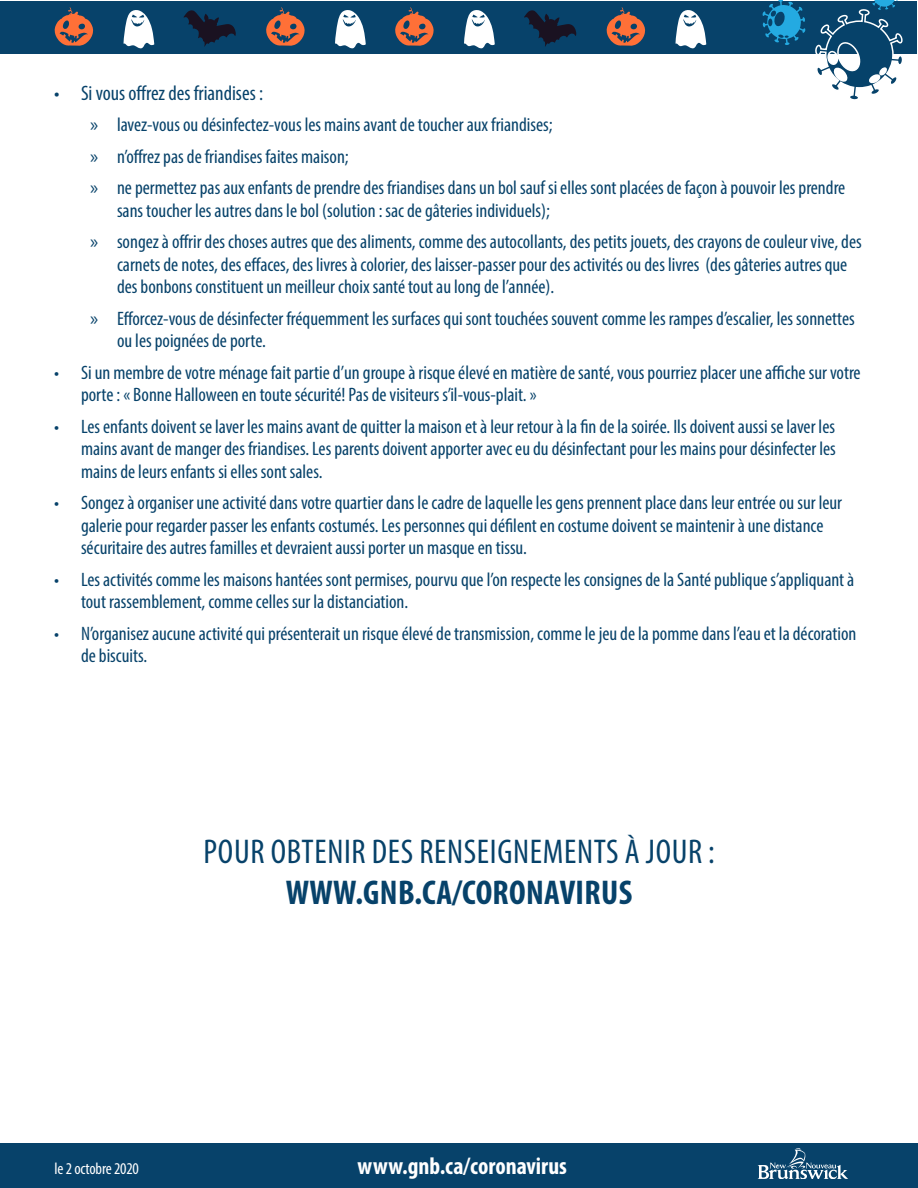
<style>
.page{position:relative;width:918px;height:1188px;background:#fff}
.page>*{position:absolute;margin:0;border:0;box-sizing:border-box;transform-origin:0 0}
.t1{font:condensed 34.5px/41.4px "Myriad Pro";letter-spacing:.02em;color:#07426a;text-align:center}
.t2{font:700 condensed 24px "Myriad Pro";color:#fff}
.t3{font:condensed 21px "Myriad Pro";color:#07426a}
.t4{font:condensed 19.5px/22.5px "Myriad Pro";color:#07426a}
.t5{font:condensed 16.5px "Myriad Pro";letter-spacing:-.01em;color:#fff}
.s1{font-stretch:normal}
.s2{font-weight:700}
</style>
<div class="page">
<div style="left:0;top:1143px;width:918px;height:45px;background:#07426a"></div>
<svg style="left:758px;top:1149px;width:90px;height:30px"></svg>
<div style="left:1px;top:1px;width:916px;height:52px;background:#07426a"></div>
<svg style="left:762px;top:0;width:44px;height:45px"></svg>
<svg style="left:814px;top:0;width:90px;height:100px"></svg>
<svg style="left:54px;top:7px;width:40px;height:39px"></svg>
<svg style="left:395px;top:7px;width:39px;height:39px"></svg>
<svg style="left:266px;top:7px;width:39px;height:39px"></svg>
<svg style="left:606px;top:7px;width:40px;height:39px"></svg>
<svg style="left:123px;top:10px;width:31px;height:39px"></svg>
<svg style="left:464px;top:10px;width:31px;height:39px"></svg>
<svg style="left:335px;top:10px;width:31px;height:39px"></svg>
<svg style="left:675px;top:10px;width:31px;height:39px"></svg>
<svg style="left:183px;top:10px;width:53px;height:37px"></svg>
<svg style="left:524px;top:10px;width:53px;height:37px"></svg>
<p class="t3" style="left:54px;top:80px;width:211px">• Si vous offrez des friandises :</p>
<p class="t4" style="left:90px;top:113px;width:464px"><span class="s1">»</span> lavez-vous ou désinfectez-vous les mains avant de toucher aux friandises;</p>
<p class="t4" style="left:90px;top:145px;width:260px"><span class="s1">»</span> n’offrez pas de friandises faites maison;</p>
<p class="t4" style="left:117px;top:176px;width:730px;text-indent:-27px"><span class="s1">»</span> ne permettez pas aux enfants de prendre des friandises dans un bol sauf si elles sont placées de façon à pouvoir les prendre sans toucher les autres dans le bol (solution : sac de gâteries individuels);</p>
<p class="t4" style="left:117px;top:230px;width:746px;text-indent:-27px"><span class="s1">»</span> songez à offrir des choses autres que des aliments, comme des autocollants, des petits jouets, des crayons de couleur vive, des carnets de notes, des effaces, des livres à colorier, des laisser-passer pour des activités ou des livres (des gâteries autres que des bonbons constituent un meilleur choix santé tout au long de l’année).</p>
<p class="t4" style="left:117px;top:307px;width:739px;text-indent:-27px"><span class="s1">»</span> Efforcez-vous de désinfecter fréquemment les surfaces qui sont touchées souvent comme les rampes d’escalier, les sonnettes ou les poignées de porte.</p>
<p class="t4" style="left:81px;top:361px;width:781px;text-indent:-27px">• Si un membre de votre ménage fait partie d’un groupe à risque élevé en matière de santé, vous pourriez placer une affiche sur votre porte : « Bonne Halloween en toute sécurité! Pas de visiteurs s’il-vous-plait. »</p>
<p class="t4" style="left:81px;top:415px;width:756px;text-align:justify;text-indent:-27px">• Les enfants doivent se laver les mains avant de quitter la maison et à leur retour à la fin de la soirée. Ils doivent aussi se laver les mains avant de manger des friandises. Les parents doivent apporter avec eu du désinfectant pour les mains pour désinfecter les mains de leurs enfants si elles sont sales.</p>
<p class="t4" style="left:81px;top:491px;width:763px;text-indent:-27px">• Songez à organiser une activité dans votre quartier dans le cadre de laquelle les gens prennent place dans leur entrée ou sur leur galerie pour regarder passer les enfants costumés. Les personnes qui défilent en costume doivent se maintenir à une distance sécuritaire des autres familles et devraient aussi porter un masque en tissu.</p>
<p class="t4" style="left:81px;top:568px;width:775px;text-indent:-27px">• Les activités comme les maisons hantées sont permises, pourvu que l’on respecte les consignes de la Santé publique s’appliquant à tout rassemblement, comme celles sur la distanciation.</p>
<p class="t4" style="left:81px;top:622px;width:777px;text-indent:-27px">• N’organisez aucune activité qui présenterait un risque élevé de transmission, comme le jeu de la pomme dans l’eau et la décoration de biscuits.</p>
<p class="t1" style="left:204px;top:830px;width:513px">POUR OBTENIR DES RENSEIGNEMENTS À JOUR :<br><span class="s2">WWW.GNB.CA/CORONAVIRUS</span></p>
<p class="t5" style="left:55px;top:1158px;width:86px">le 2 octobre 2020</p>
<p class="t2" style="left:358px;top:1151px;width:211px">www.gnb.ca/coronavirus</p>
</div>
